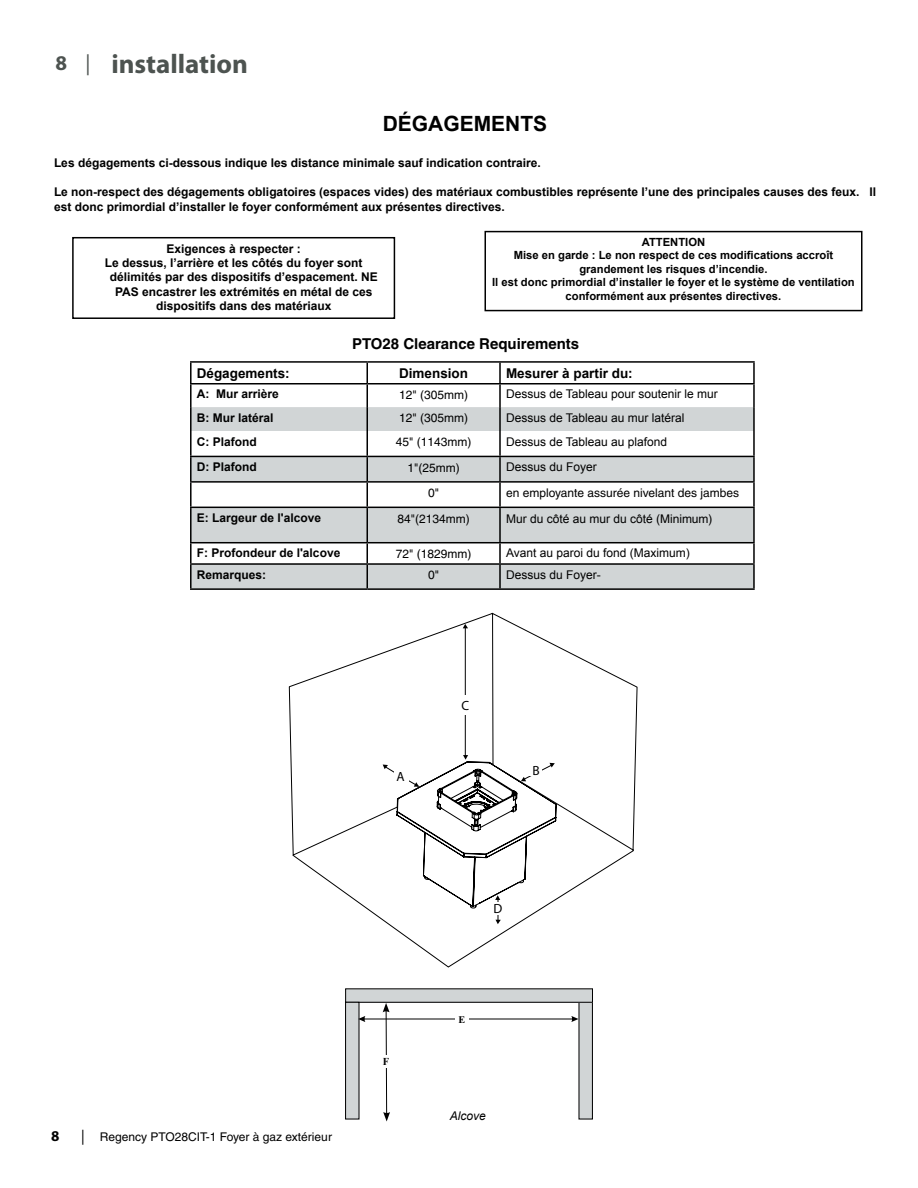
<style>
.page{position:relative;width:918px;height:1188px;background:#fff}
.page>*{position:absolute;margin:0;border:0;box-sizing:border-box;transform-origin:0 0}
.t1{font:700 27px "Myriad Pro";color:#4d5350}
.t2{font:700 21px "Arial";color:#000}
.t3{font:700 15px "Helvetica";color:#000}
.t4{font:700 15px "Myriad Pro";color:#000}
.t5{font:700 13.5px "Arial";color:#000}
.t6{font:700 13.35px "Arial";color:#000}
.t7{font:700 12px/14.4px "Arial";color:#000}
.t8{font:12px "Arial";color:#000}
.t9{font:12px "Helvetica";color:#000}
.t10{font:italic 12px "Arial";color:#000}
.t11{font:700 11.25px/13.5px "Arial";color:#000;text-align:center}
.t12{font:700 10.5px "Times New Roman";color:#000}
.t13{font:700 10.2px "Times New Roman";color:#000}
.s1{font-size:21px}
.s2{font-weight:400;font-size:21px}
.s3{font-family:"Helvetica"}
.s4{font-family:"Myriad Pro";font-size:15px}
</style>
<div class="page">
<div style="left:72px;top:237px;width:323px;height:82px;border:2px solid #000"></div>
<div style="left:484px;top:231px;width:378px;height:80px;border:2px solid #000"></div>
<svg style="left:192px;top:407px;width:561px;height:181px;fill:#d1d5d6"></svg>
<hr style="left:500px;top:361px;width:255px;height:2px;background:#000">
<hr style="left:499px;top:363px;width:2px;height:20px;background:#000">
<hr style="left:753px;top:363px;width:2px;height:20px;background:#000">
<hr style="left:190px;top:385px;width:2px;height:22px;background:#000">
<hr style="left:367px;top:383px;width:133px;height:2px;background:#000">
<hr style="left:500px;top:383px;width:255px;height:2px;background:#000">
<hr style="left:499px;top:385px;width:2px;height:22px;background:#000">
<hr style="left:753px;top:385px;width:2px;height:22px;background:#000">
<hr style="left:190px;top:407px;width:2px;height:24px;background:#000">
<hr style="left:499px;top:407px;width:2px;height:24px;background:#000">
<hr style="left:753px;top:407px;width:2px;height:24px;background:#000">
<hr style="left:190px;top:431px;width:2px;height:25px;background:#000">
<hr style="left:499px;top:431px;width:2px;height:25px;background:#000">
<hr style="left:753px;top:431px;width:2px;height:25px;background:#000">
<hr style="left:190px;top:457px;width:2px;height:24px;background:#000">
<hr style="left:499px;top:457px;width:2px;height:24px;background:#000">
<hr style="left:753px;top:457px;width:2px;height:24px;background:#000">
<hr style="left:190px;top:483px;width:2px;height:24px;background:#000">
<hr style="left:499px;top:483px;width:2px;height:24px;background:#000">
<hr style="left:753px;top:483px;width:2px;height:24px;background:#000">
<hr style="left:190px;top:508px;width:2px;height:34px;background:#000">
<hr style="left:367px;top:508px;width:1px;height:34px;background:#000">
<hr style="left:499px;top:508px;width:2px;height:34px;background:#000">
<hr style="left:753px;top:508px;width:2px;height:34px;background:#000">
<hr style="left:190px;top:543px;width:2px;height:20px;background:#000">
<hr style="left:499px;top:543px;width:2px;height:20px;background:#000">
<hr style="left:753px;top:543px;width:2px;height:20px;background:#000">
<hr style="left:190px;top:565px;width:2px;height:23px;background:#000">
<svg style="left:367px;top:543px;width:1px;height:45px"></svg>
<hr style="left:499px;top:565px;width:2px;height:23px;background:#000">
<hr style="left:753px;top:565px;width:2px;height:23px;background:#000">
<hr style="left:190px;top:361px;width:177px;height:2px;background:#000">
<hr style="left:190px;top:363px;width:2px;height:20px;background:#000">
<svg style="left:367px;top:363px;width:1px;height:144px"></svg>
<hr style="left:190px;top:383px;width:177px;height:2px;background:#000">
<hr style="left:367px;top:361px;width:133px;height:2px;background:#000">
<hr style="left:190px;top:456px;width:177px;height:1px;background:#000">
<hr style="left:367px;top:456px;width:133px;height:1px;background:#000">
<hr style="left:500px;top:456px;width:255px;height:1px;background:#000">
<hr style="left:190px;top:481px;width:177px;height:2px;background:#000">
<hr style="left:367px;top:481px;width:133px;height:2px;background:#000">
<hr style="left:500px;top:481px;width:255px;height:2px;background:#000">
<hr style="left:190px;top:507px;width:177px;height:1px;background:#000">
<hr style="left:367px;top:507px;width:133px;height:1px;background:#000">
<hr style="left:500px;top:507px;width:255px;height:1px;background:#000">
<hr style="left:190px;top:542px;width:177px;height:1px;background:#000">
<hr style="left:367px;top:542px;width:133px;height:1px;background:#000">
<hr style="left:500px;top:542px;width:255px;height:1px;background:#000">
<hr style="left:190px;top:563px;width:177px;height:2px;background:#000">
<hr style="left:367px;top:563px;width:133px;height:2px;background:#000">
<hr style="left:500px;top:563px;width:255px;height:2px;background:#000">
<hr style="left:190px;top:588px;width:177px;height:2px;background:#000">
<hr style="left:367px;top:588px;width:133px;height:2px;background:#000">
<hr style="left:500px;top:588px;width:255px;height:2px;background:#000">
<div style="left:579px;top:1002px;width:13px;height:117px;background:#d1d5d6"></div>
<div style="left:578px;top:1002px;width:15px;height:118px;border:1px solid #000"></div>
<div style="left:346px;top:989px;width:246px;height:13px;background:#d1d5d6"></div>
<div style="left:345px;top:988px;width:248px;height:15px;border:1px solid #000"></div>
<div style="left:346px;top:1002px;width:13px;height:117px;background:#d1d5d6"></div>
<div style="left:345px;top:1002px;width:15px;height:118px;border:1px solid #000"></div>
<hr style="left:362px;top:1019px;width:213px;height:1px;background:#000">
<svg style="left:358px;top:1016px;width:7px;height:6px"></svg>
<svg style="left:571px;top:1016px;width:8px;height:6px"></svg>
<div style="left:455px;top:1014px;width:14px;height:12px;background:#fff"></div>
<svg style="left:383px;top:1003px;width:7px;height:118px"></svg>
<div style="left:379px;top:1055px;width:15px;height:12px;background:#fff"></div>
<svg style="left:289px;top:613px;width:348px;height:176px"></svg>
<hr style="left:465px;top:627px;width:1px;height:130px;background:#000">
<svg style="left:463px;top:624px;width:5px;height:4px"></svg>
<div style="left:457px;top:695px;width:20px;height:20px;background:#fff"></div>
<svg style="left:291px;top:755px;width:344px;height:213px"></svg>
<h1 class="t1" style="left:56px;top:46px;width:194px"><span class="s1">8</span> <span class="s2">|</span> installation</h1>
<h2 class="t2" style="left:383px;top:110px;width:166px">DÉGAGEMENTS</h2>
<p class="t7" style="left:54px;top:156px;width:488px">Les dégagements ci-dessous indique les distance minimale sauf indication contraire.</p>
<p class="t7" style="left:54px;top:185px;width:824px">Le non-respect des dégagements obligatoires (espaces vides) des matériaux combustibles représente l’une des principales causes des feux. Il est donc primordial d’installer le foyer conformément aux présentes directives.</p>
<p class="t7" style="left:167px;top:242px;width:136px">Exigences à respecter :</p>
<p class="t7" style="left:105px;top:256px;width:259px">Le dessus, l’arrière et les côtés du foyer sont</p>
<p class="t7" style="left:110px;top:270px;width:270px">délimités par des dispositifs d’espacement. NE</p>
<p class="t7" style="left:115px;top:285px;width:259px">PAS encastrer les extrémités en métal de ces</p>
<p class="t7" style="left:156px;top:299px;width:177px">dispositifs dans des matériaux</p>
<p class="t11" style="left:492px;top:236px;width:364px">ATTENTION<br>Mise en garde : Le non respect de ces modifications accroît grandement les risques d’incendie.<br>Il est donc primordial d’installer le foyer et le système de ventilation conformément aux présentes directives.</p>
<p class="t3" style="left:352px;top:335px;width:228px">PTO28 Clearance Requirements</p>
<p class="t5" style="left:197px;top:364px;width:95px">Dégagements:</p>
<p class="t5" style="left:399px;top:364px;width:71px">Dimension</p>
<p class="t5" style="left:506px;top:364px;width:128px">Mesurer à partir du:</p>
<p class="t7" style="left:197px;top:387px;width:84px">A: Mur arrière</p>
<p class="t9" style="left:399px;top:388px;width:70px">12" (305mm)</p>
<p class="t8" style="left:506px;top:386px;width:213px">Dessus de Tableau pour soutenir le mur</p>
<p class="t7" style="left:197px;top:411px;width:78px">B: Mur latéral</p>
<p class="t9" style="left:399px;top:411px;width:70px">12" (305mm)</p>
<p class="t8" style="left:506px;top:410px;width:180px">Dessus de Tableau au mur latéral</p>
<p class="t7" style="left:197px;top:435px;width:61px">C: Plafond</p>
<p class="t9" style="left:396px;top:435px;width:77px">45" (1143mm)</p>
<p class="t8" style="left:506px;top:434px;width:163px">Dessus de Tableau au plafond</p>
<p class="t7" style="left:197px;top:460px;width:61px">D: Plafond</p>
<p class="t9" style="left:407px;top:461px;width:54px">1"(25mm)</p>
<p class="t8" style="left:506px;top:459px;width:92px">Dessus du Foyer</p>
<p class="t9" style="left:428px;top:486px;width:12px">0"</p>
<p class="t9" style="left:506px;top:486px;width:235px">en employante assurée nivelant des jambes</p>
<p class="t7" style="left:197px;top:511px;width:126px">E: Largeur de l'alcove</p>
<p class="t9" style="left:397px;top:511px;width:74px">84"(2134mm)</p>
<p class="t8" style="left:506px;top:511px;width:208px">Mur du côté au mur du côté <span class="s3">(Minimum)</span></p>
<p class="t7" style="left:197px;top:546px;width:145px">F: Profondeur de l'alcove</p>
<p class="t9" style="left:396px;top:547px;width:77px">72" (1829mm)</p>
<p class="t8" style="left:506px;top:545px;width:185px">Avant au paroi du fond (Maximum)</p>
<p class="t7" style="left:197px;top:568px;width:71px">Remarques:</p>
<p class="t9" style="left:428px;top:568px;width:12px">0"</p>
<p class="t8" style="left:506px;top:567px;width:96px">Dessus du Foyer-</p>
<p class="t4" style="left:51px;top:1126px;width:10px">8</p>
<p class="t9" style="left:81px;top:1130px;width:252px"><span class="s4">|</span> Regency PTO28CIT-1 Foyer à gaz extérieur</p>
<p class="t6" style="left:397px;top:768px;width:10px">A</p>
<p class="t6" style="left:462px;top:697px;width:9px">C</p>
<p class="t6" style="left:532px;top:763px;width:9px">B</p>
<p class="t12" style="left:383px;top:1054px;width:8px">F</p>
<p class="t6" style="left:494px;top:901px;width:10px">D</p>
<p class="t13" style="left:458px;top:1013px;width:8px">E</p>
<p class="t10" style="left:450px;top:1108px;width:38px">Alcove</p>
</div>
